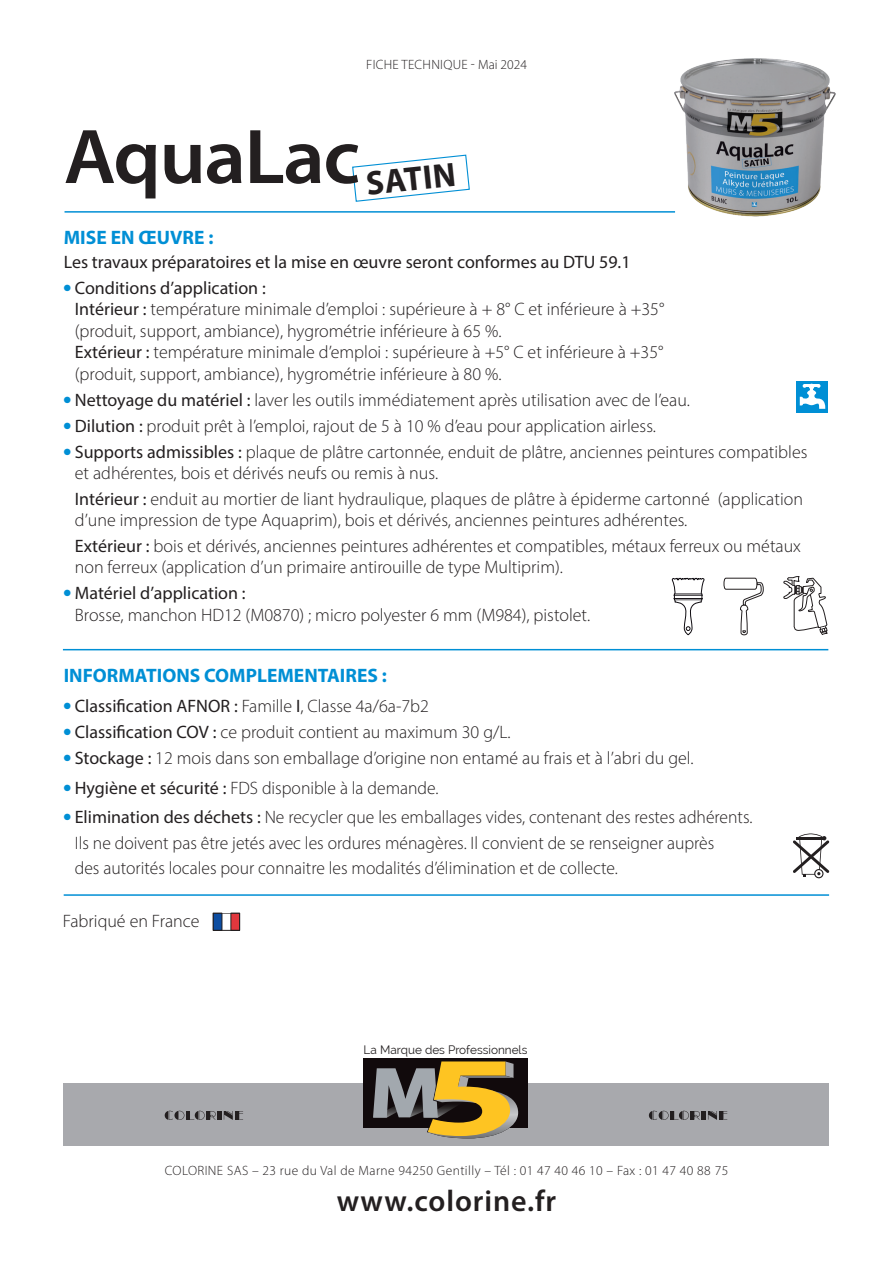
<style>
.page{position:relative;width:893px;height:1263px;background:#fff}
.page>*{position:absolute;margin:0;border:0;box-sizing:border-box;transform-origin:0 0}
.t1{font:600 78.15px "Myriad Pro";letter-spacing:-.02em;color:#231f20;scale:1.05 1}
.t2{font:700 34.05px "Myriad Pro";color:#231f20}
.t3{font:600 30px "Myriad Pro";letter-spacing:.03em;color:#231f20}
.t4{font:700 19.5px "Myriad Pro";color:#008fd5}
.t5{font:300 18px/21.6px "Myriad Pro";color:#231f20}
.t6{font:18px "Myriad Pro";color:#231f20}
.t7{font:300 13.5px "Myriad Pro";letter-spacing:.03em;color:#231f20}
.t8{font:12px "Raleway";color:#231f20}
.s1{font-weight:400}
</style>
<div class="page">
<hr style="left:65px;top:211px;width:610px;height:2px;background:#008fd5">
<hr style="left:64px;top:894px;width:765px;height:2px;background:#008fd5">
<svg style="left:352px;top:154px;width:118px;height:48px"></svg>
<img style="left:671px;top:58px;width:165px;height:159px">
<svg style="left:793px;top:833px;width:36px;height:45px"></svg>
<hr style="left:63px;top:649px;width:765px;height:1px;background:#008fd5">
<svg style="left:222px;top:915px;width:9px;height:13px"></svg>
<div style="left:213px;top:913px;width:9px;height:17px;background:#0d4da1"></div>
<div style="left:231px;top:913px;width:9px;height:17px;background:#e1373d"></div>
<div style="left:213px;top:913px;width:27px;height:17px;border:1px solid #231f20"></div>
<div style="left:64px;top:1083px;width:765px;height:62px;background:#a8a9ad"></div>
<div style="left:364px;top:1058px;width:164px;height:70px;background:#110a0c"></div>
<svg style="left:373px;top:1061px;width:145px;height:77px"></svg>
<svg style="left:165px;top:1111px;width:78px;height:9px"></svg>
<svg style="left:649px;top:1111px;width:78px;height:9px"></svg>
<svg style="left:672px;top:577px;width:33px;height:59px"></svg>
<svg style="left:723px;top:577px;width:41px;height:58px"></svg>
<svg style="left:783px;top:576px;width:45px;height:59px"></svg>
<div style="left:796px;top:381px;width:32px;height:31px;background:#008fd5"></div>
<svg style="left:800px;top:384px;width:26px;height:25px"></svg>
<p class="t7" style="left:366px;top:56px;width:162px">FICHE TECHNIQUE - Mai 2024</p>
<p class="t1" style="left:64px;top:107px;width:284px">AquaLac</p>
<p class="t2" style="left:364px;top:162px;width:91px;rotate:-6deg">SATIN</p>
<p class="t4" style="left:64px;top:225px;width:151px">MISE EN ŒUVRE :</p>
<p class="t6" style="left:64px;top:251px;width:568px">Les travaux préparatoires et la mise en œuvre seront conformes au DTU 59.1</p>
<p class="t5" style="left:75px;top:277px;width:591px;text-indent:-11px"><sup>●</sup> <span class="s1">Conditions d’application :<br>Intérieur :</span> température minimale d’emploi : supérieure à + 8° C et inférieure à +35° (produit, support, ambiance), hygrométrie inférieure à 65 %.<br><span class="s1">Extérieur :</span> température minimale d’emploi : supérieure à +5° C et inférieure à +35° (produit, support, ambiance), hygrométrie inférieure à 80 %.</p>
<p class="t5" style="left:64px;top:389px;width:628px"><sup>●</sup> <span class="s1">Nettoyage du matériel :</span> laver les outils immédiatement après utilisation avec de l’eau.</p>
<p class="t5" style="left:64px;top:415px;width:594px"><sup>●</sup> <span class="s1">Dilution :</span> produit prêt à l’emploi, rajout de 5 à 10 % d’eau pour application airless.</p>
<p class="t5" style="left:75px;top:441px;width:734px;text-indent:-11px"><sup>●</sup> <span class="s1">Supports admissibles :</span> plaque de plâtre cartonnée, enduit de plâtre, anciennes peintures compatibles et adhérentes, bois et dérivés neufs ou remis à nus.</p>
<p class="t5" style="left:75px;top:488px;width:730px"><span class="s1">Intérieur :</span> enduit au mortier de liant hydraulique, plaques de plâtre à épiderme cartonné (application d’une impression de type Aquaprim), bois et dérivés, anciennes peintures adhérentes.</p>
<p class="t5" style="left:75px;top:535px;width:728px"><span class="s1">Extérieur :</span> bois et dérivés, anciennes peintures adhérentes et compatibles, métaux ferreux ou métaux non ferreux (application d’un primaire antirouille de type Multiprim).</p>
<p class="t5" style="left:75px;top:582px;width:517px;text-indent:-11px"><sup>●</sup> <span class="s1">Matériel d’application :<br></span>Brosse, manchon HD12 (M0870) ; micro polyester 6 mm (M984), pistolet.</p>
<p class="t4" style="left:64px;top:663px;width:325px">INFORMATIONS COMPLEMENTAIRES :</p>
<p class="t5" style="left:64px;top:695px;width:367px"><sup>●</sup> <span class="s1">Classification AFNOR :</span> Famille <span class="s1">I</span>, Classe 4a/6a-7b2</p>
<p class="t5" style="left:64px;top:721px;width:448px"><sup>●</sup> <span class="s1">Classification COV :</span> ce produit contient au maximum 30 g/L.</p>
<p class="t5" style="left:64px;top:747px;width:631px"><sup>●</sup> <span class="s1">Stockage :</span> 12 mois dans son emballage d’origine non entamé au frais et à l’abri du gel.</p>
<p class="t5" style="left:64px;top:777px;width:376px"><sup>●</sup> <span class="s1">Hygiène et sécurité :</span> FDS disponible à la demande.</p>
<p class="t5" style="left:75px;top:804px;width:679px;line-height:25.5px;text-indent:-11px"><sup>●</sup> <span class="s1">Elimination des déchets :</span> Ne recycler que les emballages vides, contenant des restes adhérents.<br>Ils ne doivent pas être jetés avec les ordures ménagères. Il convient de se renseigner auprès<br>des autorités locales pour connaitre les modalités d’élimination et de collecte.</p>
<p class="t5" style="left:63px;top:910px;width:138px">Fabriqué en France</p>
<p class="t8" style="left:364px;top:1043px;width:165px">La Marque des Professionnels</p>
<p class="t7" style="left:165px;top:1162px;width:565px">COLORINE SAS – 23 rue du Val de Marne 94250 Gentilly – Tél : 01 47 40 46 10 – Fax : 01 47 40 88 75</p>
<p class="t3" style="left:337px;top:1182px;width:221px">www.colorine.fr</p>
</div>
